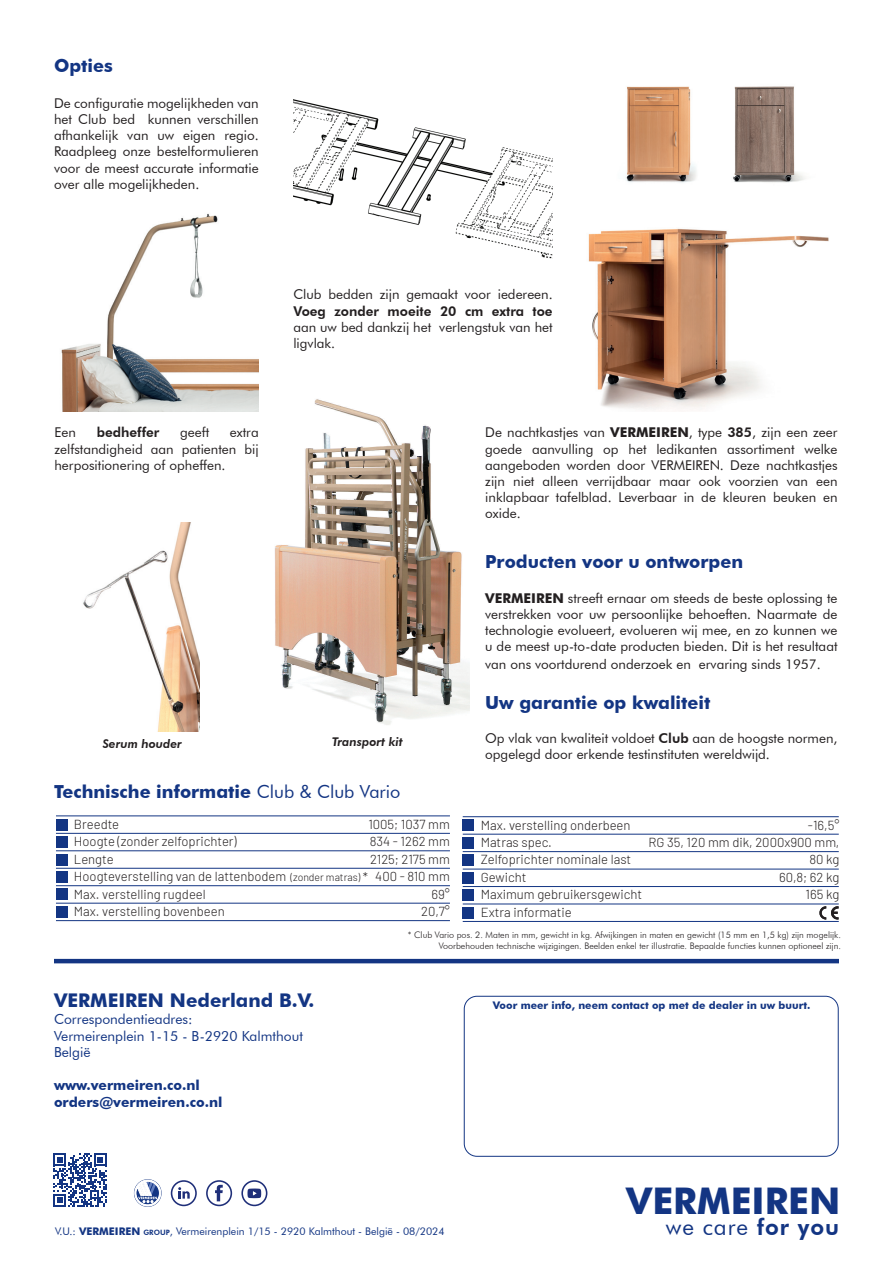
<style>
.page{position:relative;width:893px;height:1263px;background:#fff}
.page>*{position:absolute;margin:0;border:0;box-sizing:border-box;transform-origin:0 0}
.t1{font:700 36.75px "Futura BT";color:#133583}
.t2{font:22.65px "Futura BT";letter-spacing:.04em;color:#133583}
.t3{font:700 18.9px "Futura BT";color:#133583}
.t4{font:700 18px "Futura BT";color:#133583}
.t5{font:13.8px "Futura BT";color:#133583}
.t6{font:700 13.8px "Futura BT";color:#133583}
.t7{font:13.5px/16.2px "Futura BT";color:#231f20;text-align:justify}
.t8{font:800 13.5px "Futura BT";color:#231f20}
.t9{font:300 13.05px "Barlow";color:#231f20}
.t10{font:italic 800 12px "Futura BT";color:#231f20}
.t11{font:10.5px "Futura BT";color:#133583}
.t12{font:700 10.5px "Futura BT";color:#133583}
.t13{font:300 9px "Futura BT";color:#231f20}
.s1{font-weight:800}
.s2{font-weight:700}
.s3{font-weight:400}
.s4{font-size:10.5px}
.s5{font-weight:800;font-size:7.35px}
</style>
<div class="page">
<svg style="left:53px;top:1153px;width:54px;height:54px"></svg>
<div style="left:171px;top:1180px;width:26px;height:26px;border:2px solid #1f2f79;border-radius:50%"></div>
<svg style="left:178px;top:1187px;width:12px;height:11px"></svg>
<div style="left:206px;top:1180px;width:26px;height:26px;border:2px solid #1f2f79;border-radius:50%"></div>
<svg style="left:215px;top:1185px;width:8px;height:16px"></svg>
<div style="left:241px;top:1180px;width:26px;height:26px;border:2px solid #1f2f79;border-radius:50%"></div>
<svg style="left:247px;top:1188px;width:14px;height:10px"></svg>
<div style="left:464px;top:996px;width:375px;height:161px;border:1px solid #133583;border-radius:13px"></div>
<hr style="left:54px;top:959px;width:785px;height:4px;background:#133583">
<div style="left:134px;top:1179px;width:28px;height:28px;border:1px solid #133583;border-radius:50%"></div>
<svg style="left:135px;top:1180px;width:26px;height:26px"></svg>
<div style="left:56px;top:819px;width:11px;height:11px;background:#133583"></div>
<div style="left:56px;top:836px;width:11px;height:12px;background:#133583"></div>
<div style="left:56px;top:854px;width:11px;height:11px;background:#133583"></div>
<div style="left:56px;top:871px;width:11px;height:12px;background:#133583"></div>
<div style="left:56px;top:889px;width:11px;height:11px;background:#133583"></div>
<div style="left:56px;top:906px;width:11px;height:11px;background:#133583"></div>
<hr style="left:56px;top:920px;width:394px;height:1px;background:#133583">
<hr style="left:56px;top:903px;width:394px;height:1px;background:#133583">
<hr style="left:56px;top:885px;width:394px;height:1px;background:#133583">
<hr style="left:56px;top:868px;width:394px;height:1px;background:#133583">
<hr style="left:56px;top:850px;width:394px;height:1px;background:#133583">
<hr style="left:56px;top:833px;width:394px;height:1px;background:#133583">
<hr style="left:56px;top:816px;width:394px;height:1px;background:#133583">
<div style="left:463px;top:820px;width:11px;height:11px;background:#133583"></div>
<div style="left:463px;top:837px;width:11px;height:11px;background:#133583"></div>
<div style="left:463px;top:855px;width:11px;height:11px;background:#133583"></div>
<div style="left:463px;top:872px;width:11px;height:11px;background:#133583"></div>
<div style="left:463px;top:889px;width:11px;height:12px;background:#133583"></div>
<div style="left:463px;top:907px;width:11px;height:11px;background:#133583"></div>
<hr style="left:463px;top:921px;width:376px;height:1px;background:#133583">
<hr style="left:463px;top:904px;width:376px;height:1px;background:#133583">
<hr style="left:463px;top:886px;width:376px;height:1px;background:#133583">
<hr style="left:463px;top:869px;width:376px;height:1px;background:#133583">
<hr style="left:463px;top:851px;width:376px;height:1px;background:#133583">
<hr style="left:463px;top:834px;width:376px;height:1px;background:#133583">
<hr style="left:463px;top:816px;width:376px;height:1px;background:#133583">
<svg style="left:819px;top:906px;width:20px;height:13px"></svg>
<img style="left:61px;top:213px;width:198px;height:198px">
<img style="left:275px;top:399px;width:194px;height:326px">
<img style="left:293px;top:99px;width:260px;height:160px">
<img style="left:83px;top:522px;width:117px;height:210px">
<img style="left:588px;top:228px;width:241px;height:182px">
<img style="left:625px;top:86px;width:71px;height:97px">
<img style="left:733px;top:86px;width:73px;height:97px">
<p class="t4" style="left:54px;top:55px;width:60px">Opties</p>
<p class="t7" style="left:54px;top:95px;width:206px">De configuratie mogelijkheden van het Club bed kunnen verschillen afhankelijk van uw eigen regio.<br>Raadpleeg onze bestelformulieren voor de meest accurate informatie over alle mogelijkheden.</p>
<p class="t7" style="left:293px;top:286px;width:261px">Club bedden zijn gemaakt voor iedereen.<br><span class="s1">Voeg zonder moeite 20 cm extra toe </span>aan uw bed dankzij het verlengstuk van het ligvlak.</p>
<p class="t7" style="left:54px;top:424px;width:23px">Een</p>
<p class="t8" style="left:97px;top:424px;width:64px">bedheffer</p>
<p class="t7" style="left:180px;top:424px;width:30px">geeft</p>
<p class="t7" style="left:54px;top:424px;width:206px;text-indent:175px">extra zelfstandigheid aan patienten bij herpositionering of opheffen.</p>
<p class="t7" style="left:485px;top:424px;width:354px">De nachtkastjes van <span class="s2">VERMEIREN</span>, type <span class="s1">385</span>, zijn een zeer goede aanvulling op het ledikanten assortiment welke aangeboden worden door VERMEIREN. Deze nachtkastjes zijn niet alleen verrijdbaar maar ook voorzien van een inklapbaar tafelblad. Leverbaar in de kleuren beuken en oxide.</p>
<p class="t10" style="left:103px;top:736px;width:81px">Serum houder</p>
<p class="t10" style="left:332px;top:734px;width:72px">Transport kit</p>
<p class="t4" style="left:485px;top:551px;width:259px">Producten voor u ontworpen</p>
<p class="t7" style="left:485px;top:589px;width:354px"><span class="s2">VERMEIREN</span> streeft ernaar om steeds de beste oplossing te verstrekken voor uw persoonlijke behoeften. Naarmate de technologie evolueert, evolueren wij mee, en zo kunnen we u de meest up-to-date producten bieden. Dit is het resultaat</p>
<p class="t7" style="left:485px;top:656px;width:337px">van ons voortdurend onderzoek en ervaring sinds 1957.</p>
<p class="t4" style="left:485px;top:691px;width:227px">Uw garantie op kwaliteit</p>
<p class="t7" style="left:485px;top:730px;width:354px">Op vlak van kwaliteit voldoet <span class="s1">Club</span> aan de hoogste normen, opgelegd door erkende testinstituten wereldwijd.</p>
<p class="t4" style="left:54px;top:780px;width:348px">Technische informatie <span class="s3">Club &amp; Club Vario</span></p>
<p class="t9" style="left:74px;top:815px;width:47px">Breedte</p>
<p class="t9" style="left:368px;top:815px;width:83px">1005; 1037 mm</p>
<p class="t9" style="left:74px;top:832px;width:164px">Hoogte (zonder zelfoprichter)</p>
<p class="t9" style="left:370px;top:832px;width:82px">834 - 1262 mm</p>
<p class="t9" style="left:74px;top:850px;width:41px">Lengte</p>
<p class="t9" style="left:370px;top:850px;width:81px">2125; 2175 mm</p>
<p class="t9" style="left:74px;top:867px;width:377px">Hoogteverstelling van de lattenbodem <span class="s4">(zonder matras)</span> 400 - 810 mm</p>
<p class="t9" style="left:74px;top:884px;width:133px">Max. verstelling rugdeel</p>
<p class="t9" style="left:431px;top:884px;width:20px">69°</p>
<p class="t9" style="left:74px;top:902px;width:152px">Max. verstelling bovenbeen</p>
<p class="t9" style="left:421px;top:902px;width:30px">20,7°</p>
<p class="t9" style="left:363px;top:868px;width:7px">*</p>
<p class="t9" style="left:481px;top:816px;width:151px">Max. verstelling onderbeen</p>
<p class="t9" style="left:808px;top:816px;width:33px">-16,5°</p>
<p class="t9" style="left:481px;top:833px;width:73px">Matras spec.</p>
<p class="t9" style="left:649px;top:833px;width:192px">RG 35, 120 mm dik, 2000x900 mm,</p>
<p class="t9" style="left:481px;top:850px;width:152px">Zelfoprichter nominale last</p>
<p class="t9" style="left:809px;top:850px;width:32px">80 kg</p>
<p class="t9" style="left:481px;top:868px;width:47px">Gewicht</p>
<p class="t9" style="left:779px;top:868px;width:62px">60,8; 62 kg</p>
<p class="t9" style="left:481px;top:885px;width:163px">Maximum gebruikersgewicht</p>
<p class="t9" style="left:806px;top:885px;width:35px">165 kg</p>
<p class="t9" style="left:481px;top:902px;width:93px">Extra informatie</p>
<p class="t3" style="left:54px;top:989px;width:262px">VERMEIREN Nederland B.V.</p>
<p class="t5" style="left:54px;top:1011px;width:140px">Correspondentieadres:</p>
<p class="t5" style="left:54px;top:1027px;width:250px">Vermeirenplein 1-15 - B-2920 Kalmthout</p>
<p class="t5" style="left:54px;top:1044px;width:38px">België</p>
<p class="t6" style="left:54px;top:1077px;width:147px">www.vermeiren.co.nl</p>
<p class="t6" style="left:54px;top:1094px;width:170px">orders@vermeiren.co.nl</p>
<p class="t13" style="left:408px;top:929px;width:435px">* Club Vario pos. 2. Maten in mm, gewicht in kg. Afwijkingen in maten en gewicht (15 mm en 1,5 kg) zijn mogelijk.</p>
<p class="t13" style="left:439px;top:940px;width:404px">Voorbehouden technische wijzigingen. Beelden enkel ter illustratie. Bepaalde functies kunnen optioneel zijn.</p>
<p class="t12" style="left:493px;top:999px;width:319px">Voor meer info, neem contact op met de dealer in uw buurt.</p>
<p class="t1" style="left:626px;top:1178px;width:216px">VERMEIREN</p>
<p class="t11" style="left:55px;top:1225px;width:391px">V.U.: <span class="s2">VERMEIREN</span> <span class="s5">GROUP</span>, Vermeirenplein 1/15 - 2920 Kalmthout - België - 08/2024</p>
<p class="t2" style="left:666px;top:1213px;width:175px">we care <span class="s1">for you</span></p>
</div>
